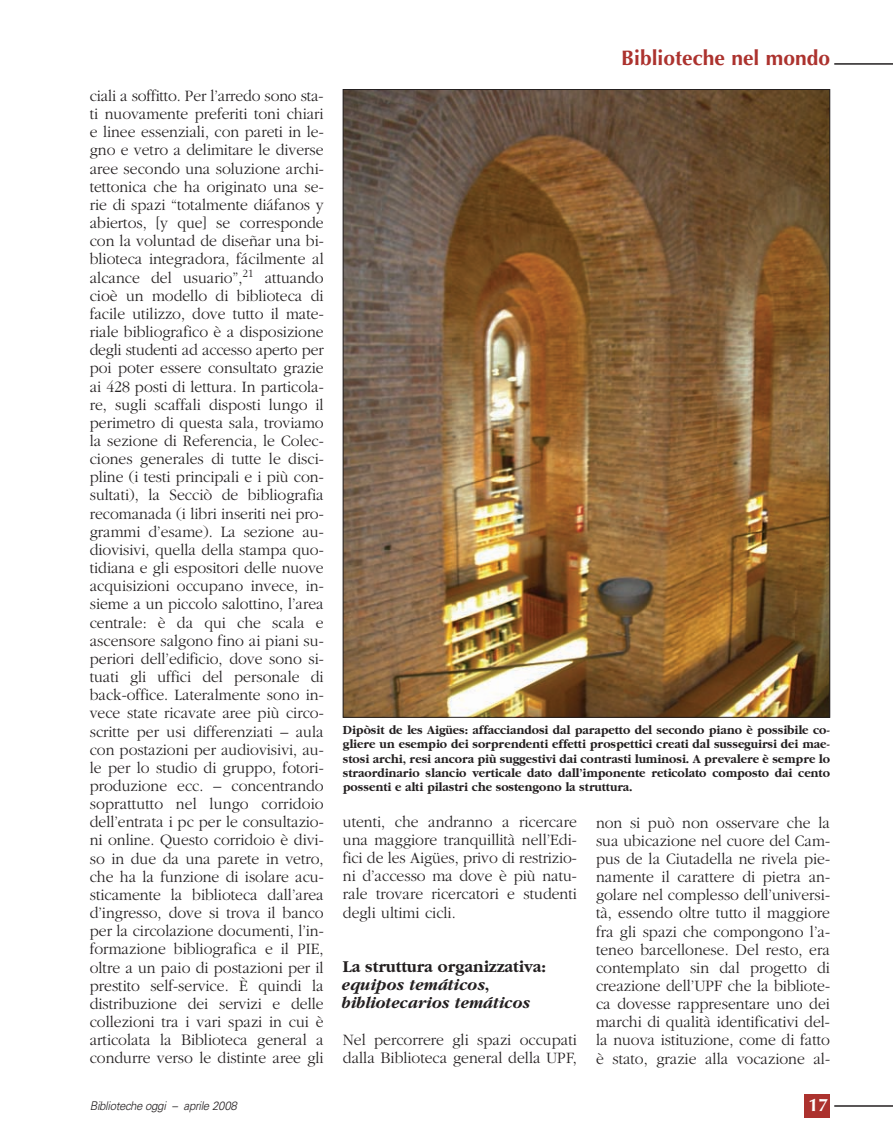
<style>
.page{position:relative;width:893px;height:1148px;background:#fff}
.page>*{position:absolute;margin:0;border:0;box-sizing:border-box;transform-origin:0 0}
.t1{font:700 21px "Optima";color:#ac322e}
.t2{font:700 18px "Optima";color:#fff}
.t3{font:italic 700 17.25px/18.1px "Garamond";color:#231f20;scale:.95 1}
.t4{font:300 16.5px/18.1px "Garamond";color:#231f20;text-align:justify;scale:.95 1}
.t5{font:700 12.75px/14.2px "Garamond";color:#231f20;text-align:justify;scale:.95 1}
.t6{font:italic 300 12px "Univers";letter-spacing:-.03em;color:#231f20;scale:.95 1}
.s1{font-style:normal}
</style>
<div class="page">
<div style="left:804px;top:1094px;width:26px;height:23px;background:#ac322e"></div>
<hr style="left:834px;top:1105px;width:58px;height:1px;background:#231f20">
<hr style="left:834px;top:63px;width:58px;height:2px;background:#231f20">
<img style="left:345px;top:91px;width:483px;height:624px">
<p class="t4" style="left:90px;top:88px;width:248px">ciali a soffitto. Per l’arredo sono sta&shy;ti nuovamente preferiti toni chiari e linee essenziali, con pareti in le&shy;gno e vetro a delimitare le diverse aree secondo una soluzione archi&shy;tettonica che ha originato una se&shy;rie di spazi “totalmente diáfanos y abiertos, [y que] se corresponde con la voluntad de diseñar una bi&shy;blioteca integradora, fácilmente al alcance del usuario”,<sup>21</sup> attuando cioè un modello di biblioteca di facile utilizzo, dove tutto il mate&shy;riale bibliografico è a disposizione degli studenti ad accesso aperto per poi poter essere consultato grazie ai 428 posti di lettura. In particola&shy;re, sugli scaffali disposti lungo il perimetro di questa sala, troviamo la sezione di Referencia, le Colec&shy;ciones generales di tutte le disci&shy;pline (i testi principali e i più con&shy;sultati), la Secciò de bibliografia recomanada (i libri inseriti nei pro&shy;grammi d’esame). La sezione au&shy;diovisivi, quella della stampa quo&shy;tidiana e gli espositori delle nuove acquisizioni occupano invece, in&shy;sieme a un piccolo salottino, l’area centrale: è da qui che scala e ascensore salgono fino ai piani su&shy;periori dell’edificio, dove sono si&shy;tuati gli uffici del personale di back-office. Lateralmente sono in&shy;vece state ricavate aree più circo&shy;scritte per usi differenziati – aula con postazioni per audiovisivi, au&shy;le per lo studio di gruppo, fotori&shy;produzione ecc. – concentrando soprattutto nel lungo corridoio dell’entrata i pc per le consultazio&shy;ni online. Questo corridoio è divi&shy;so in due da una parete in vetro, che ha la funzione di isolare acu&shy;sticamente la biblioteca dall’area d’ingresso, dove si trova il banco per la circolazione documenti, l’in&shy;formazione bibliografica e il PIE, oltre a un paio di postazioni per il prestito self-service. È quindi la distribuzione dei servizi e delle collezioni tra i vari spazi in cui è articolata la Biblioteca general a condurre verso le distinte aree gli</p>
<p class="t6" style="left:90px;top:1100px;width:156px">Biblioteche oggi – aprile 2008</p>
<p class="t1" style="left:621px;top:49px;width:210px">Biblioteche nel mondo</p>
<p class="t5" style="left:343px;top:724px;width:514px">Dipòsit de les Aigües: affacciandosi dal parapetto del secondo piano è possibile co&shy;gliere un esempio dei sorprendenti effetti prospettici creati dal susseguirsi dei mae&shy;stosi archi, resi ancora più suggestivi dai contrasti luminosi. A prevalere è sempre lo straordinario slancio verticale dato dall’imponente reticolato composto dai cento possenti e alti pilastri che sostengono la struttura.</p>
<p class="t4" style="left:343px;top:813px;width:248px">utenti, che andranno a ricercare una maggiore tranquillità nell’Edi&shy;fici de les Aigües, privo di restrizio&shy;ni d’accesso ma dove è più natu&shy;rale trovare ricercatori e studenti degli ultimi cicli.</p>
<p class="t3" style="left:343px;top:959px;width:215px"><span class="s1">La struttura organizzativa: </span>equipos temáticos<span class="s1">, </span>bibliotecarios temáticos</p>
<p class="t4" style="left:343px;top:1031px;width:248px">Nel percorrere gli spazi occupati dalla Biblioteca general della UPF,</p>
<p class="t4" style="left:596px;top:814px;width:248px">non si può non osservare che la sua ubicazione nel cuore del Cam&shy;pus de la Ciutadella ne rivela pie&shy;namente il carattere di pietra an&shy;golare nel complesso dell’universi&shy;tà, essendo oltre tutto il maggiore fra gli spazi che compongono l’a&shy;teneo barcellonese. Del resto, era contemplato sin dal progetto di creazione dell’UPF che la bibliote&shy;ca dovesse rappresentare uno dei marchi di qualità identificativi del&shy;la nuova istituzione, come di fatto è stato, grazie alla vocazione al-</p>
<p class="t2" style="left:808px;top:1097px;width:22px">17</p>
</div>
